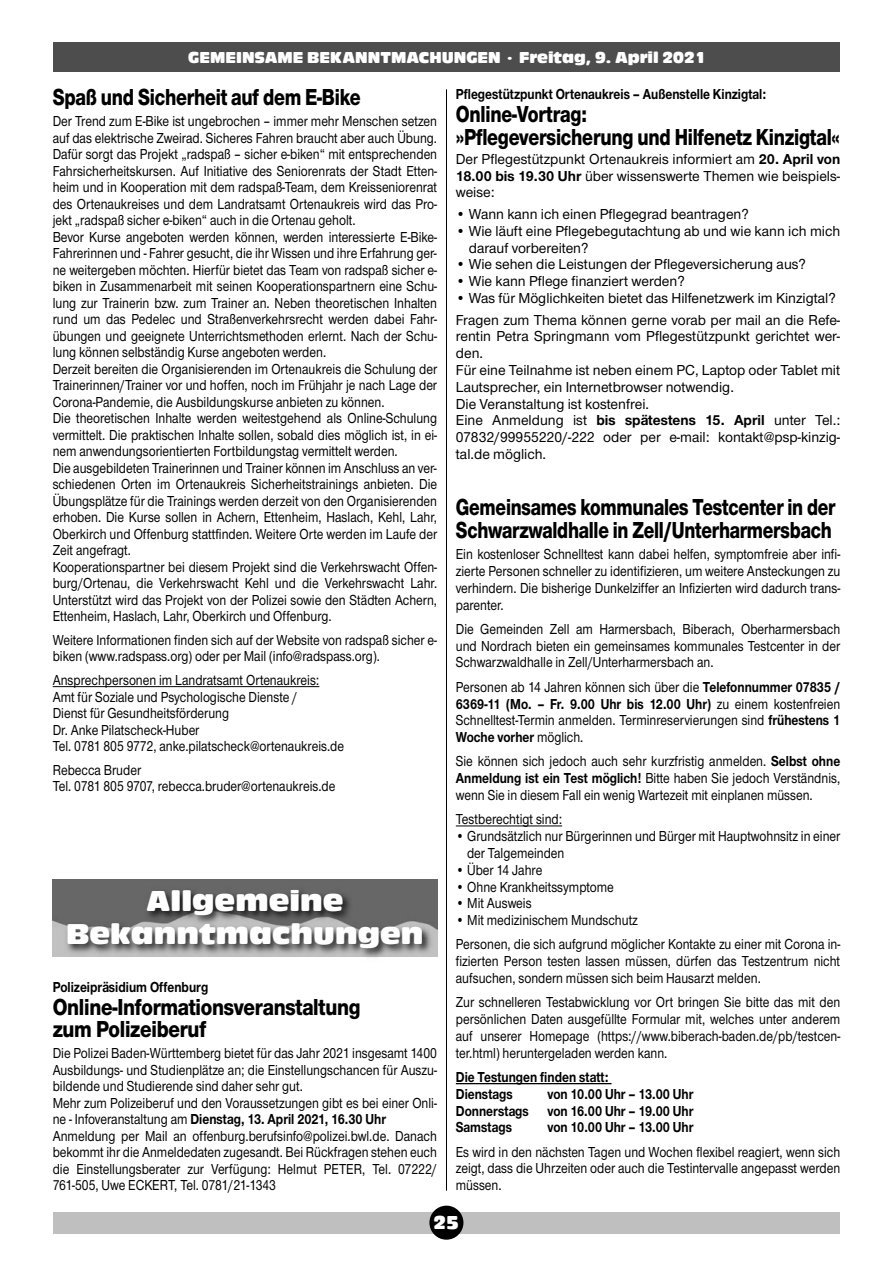
<style>
.page{position:relative;width:893px;height:1263px;background:#fff}
.page>*{position:absolute;margin:0;border:0;box-sizing:border-box;transform-origin:0 0}
.t1{font:30px "Antique Olive T Compact Ro 1";color:#fff;scale:1.05 1}
.t2{font:800 24px/22.8px "Nimbus Sans Novus T";letter-spacing:-.01em;color:#000;scale:.8 1}
.t3{font:800 24px/22.8px "Nimbus Sans Novus T";letter-spacing:-.01em;color:#000;scale:.78 1}
.t4{font:800 24px/22.5px "Nimbus Sans Novus T";letter-spacing:-.01em;color:#000;scale:.85 1}
.t5{font:19.5px "Antique Olive T Compact Ro 1";color:#fff}
.t6{font:16.5px "Antique Olive T Compact Ro 1";color:#fff}
.t7{font:500 15px/16.5px "Nimbus Sans Novus T";color:#000;text-align:justify;scale:.85 1}
.t8{font:500 15px/16.8px "Nimbus Sans Novus T";color:#000;text-align:justify}
.t9{font:700 15px "Nimbus Sans Novus T";color:#000;scale:.85 1}
.s1{font-weight:700}
</style>
<div class="page">
<hr style="left:446px;top:89px;width:1px;height:1102px;background:#000">
<div style="left:53px;top:1212px;width:786px;height:21px;background:#bfbfbf"></div>
<div style="left:429px;top:1206px;width:34px;height:34px;background:#000;border-radius:50%"></div>
<div style="left:54px;top:43px;width:786px;height:29px;background:#4d4d4d"></div>
<img style="left:52px;top:881px;width:386px;height:77px">
<img style="left:53px;top:881px;width:384px;height:55px">
<hr style="left:456px;top:825px;width:106px;height:1px;background:#000">
<hr style="left:456px;top:1083px;width:156px;height:1px;background:#000">
<hr style="left:53px;top:686px;width:266px;height:1px;background:#000">
<p class="t6" style="left:188px;top:51px;width:519px">GEMEINSAME BEKANNTMACHUNGEN · Freitag, 9. April 2021</p>
<p class="t2" style="left:53px;top:88px;width:386px">Spaß und Sicherheit auf dem E-Bike</p>
<p class="t7" style="left:53px;top:114px;width:454px">Der Trend zum E-Bike ist ungebrochen – immer mehr Menschen setzen auf das elektrische Zweirad. Sicheres Fahren braucht aber auch Übung.<br>Dafür sorgt das Projekt „radspaß – sicher e-biken“ mit entsprechenden Fahrsicherheitskursen. Auf Initiative des Seniorenrats der Stadt Etten&shy;heim und in Kooperation mit dem radspaß-Team, dem Kreisseniorenrat des Ortenaukreises und dem Landratsamt Ortenaukreis wird das Pro&shy;jekt „radspaß sicher e-biken“ auch in die Ortenau geholt.</p>
<p class="t7" style="left:53px;top:230px;width:454px">Bevor Kurse angeboten werden können, werden interessierte E-Bike-Fahrerinnen und - Fahrer gesucht, die ihr Wissen und ihre Erfahrung ger&shy;ne weitergeben möchten. Hierfür bietet das Team von radspaß sicher e&shy;biken in Zusammenarbeit mit seinen Kooperationspartnern eine Schu&shy;lung zur Trainerin bzw. zum Trainer an. Neben theoretischen Inhalten rund um das Pedelec und Straßenverkehrsrecht werden dabei Fahr&shy;übungen und geeignete Unterrichtsmethoden erlernt. Nach der Schu&shy;lung können selbständig Kurse angeboten werden.</p>
<p class="t7" style="left:53px;top:362px;width:454px">Derzeit bereiten die Organisierenden im Ortenaukreis die Schulung der Trainerinnen/Trainer vor und hoffen, noch im Frühjahr je nach Lage der Corona-Pandemie, die Ausbildungskurse anbieten zu können.</p>
<p class="t7" style="left:53px;top:411px;width:454px">Die theoretischen Inhalte werden weitestgehend als Online-Schulung vermittelt. Die praktischen Inhalte sollen, sobald dies möglich ist, in ei&shy;nem anwendungsorientierten Fortbildungstag vermittelt werden.</p>
<p class="t7" style="left:53px;top:461px;width:454px">Die ausgebildeten Trainerinnen und Trainer können im Anschluss an ver&shy;schiedenen Orten im Ortenaukreis Sicherheitstrainings anbieten. Die Übungsplätze für die Trainings werden derzeit von den Organisierenden erhoben. Die Kurse sollen in Achern, Ettenheim, Haslach, Kehl, Lahr, Oberkirch und Offenburg stattfinden. Weitere Orte werden im Laufe der Zeit angefragt.</p>
<p class="t7" style="left:53px;top:560px;width:454px">Kooperationspartner bei diesem Projekt sind die Verkehrswacht Offen&shy;burg/Ortenau, die Verkehrswacht Kehl und die Verkehrswacht Lahr.<br>Unterstützt wird das Projekt von der Polizei sowie den Städten Achern, Ettenheim, Haslach, Lahr, Oberkirch und Offenburg.</p>
<p class="t7" style="left:53px;top:633px;width:454px">Weitere Informationen finden sich auf der Website von radspaß sicher e&shy;biken (www.radspass.org) oder per Mail (info@radspass.org).</p>
<p class="t7" style="left:53px;top:673px;width:315px">Ansprechpersonen im Landratsamt Ortenaukreis:</p>
<p class="t7" style="left:53px;top:690px;width:289px">Amt für Soziale und Psychologische Dienste /<br>Dienst für Gesundheitsförderung</p>
<p class="t7" style="left:53px;top:723px;width:174px">Dr. Anke Pilatscheck-Huber</p>
<p class="t7" style="left:53px;top:739px;width:344px">Tel. 0781 805 9772, anke.pilatscheck@ortenaukreis.de</p>
<p class="t7" style="left:53px;top:763px;width:106px">Rebecca Bruder</p>
<p class="t7" style="left:53px;top:779px;width:334px">Tel. 0781 805 9707, rebecca.bruder@ortenaukreis.de</p>
<p class="t1" style="left:146px;top:890px;width:190px">Allgemeine</p>
<p class="t1" style="left:66px;top:923px;width:342px">Bekanntmachungen</p>
<p class="t9" style="left:53px;top:982px;width:185px">Polizeipräsidium Offenburg</p>
<p class="t4" style="left:53px;top:998px;width:364px">Online-Informationsveranstaltung zum Polizeiberuf</p>
<p class="t7" style="left:53px;top:1046px;width:454px">Die Polizei Baden-Württemberg bietet für das Jahr 2021 insgesamt 1400<br>Ausbildungs- und Studienplätze an; die Einstellungschancen für Auszu&shy;bildende und Studierende sind daher sehr gut.</p>
<p class="t7" style="left:53px;top:1096px;width:454px">Mehr zum Polizeiberuf und den Voraussetzungen gibt es bei einer Onli&shy;ne - Infoveranstaltung am <span class="s1">Dienstag, 13. April 2021, 16.30 Uhr</span></p>
<p class="t7" style="left:53px;top:1129px;width:454px">Anmeldung per Mail an offenburg.berufsinfo@polizei.bwl.de. Danach bekommt ihr die Anmeldedaten zugesandt. Bei Rückfragen stehen euch die Einstellungsberater zur Verfügung: Helmut PETER, Tel. 07222/ 761-505, Uwe ECKERT, Tel. 0781/21-1343</p>
<p class="t9" style="left:456px;top:89px;width:367px">Pflegestützpunkt Ortenaukreis – Außenstelle Kinzigtal:</p>
<p class="t2" style="left:456px;top:105px;width:482px">Online-Vortrag:<br>»Pflegeversicherung und Hilfenetz Kinzigtal«</p>
<p class="t8" style="left:456px;top:152px;width:386px">Der Pflegestützpunkt Ortenaukreis informiert am <span class="s1">20. April von 18.00 bis 19.30 Uhr</span> über wissenswerte Themen wie beispiels&shy;weise:</p>
<p class="t8" style="left:456px;top:207px;width:294px">• Wann kann ich einen Pflegegrad beantragen?</p>
<p class="t8" style="left:469px;top:224px;width:373px;text-indent:-13px">• Wie läuft eine Pflegebegutachtung ab und wie kann ich mich darauf vorbereiten?</p>
<p class="t8" style="left:456px;top:257px;width:351px">• Wie sehen die Leistungen der Pflegeversicherung aus?</p>
<p class="t8" style="left:456px;top:274px;width:230px">• Wie kann Pflege finanziert werden?</p>
<p class="t8" style="left:456px;top:291px;width:381px">• Was für Möglichkeiten bietet das Hilfenetzwerk im Kinzigtal?</p>
<p class="t8" style="left:456px;top:313px;width:386px">Fragen zum Thema können gerne vorab per mail an die Refe&shy;rentin Petra Springmann vom Pflegestützpunkt gerichtet wer&shy;den.</p>
<p class="t8" style="left:456px;top:363px;width:386px">Für eine Teilnahme ist neben einem PC, Laptop oder Tablet mit<br>Lautsprecher, ein Internetbrowser notwendig.</p>
<p class="t8" style="left:456px;top:397px;width:195px">Die Veranstaltung ist kostenfrei.</p>
<p class="t8" style="left:456px;top:413px;width:386px">Eine Anmeldung ist <span class="s1">bis spätestens 15. April</span> unter Tel.:<br>07832/99955220/-222 oder per e-mail: kontakt@psp-kinzig&shy;tal.de möglich.</p>
<p class="t3" style="left:456px;top:498px;width:488px">Gemeinsames kommunales Testcenter in der<br>Schwarzwaldhalle in Zell/Unterharmersbach</p>
<p class="t7" style="left:456px;top:547px;width:454px">Ein kostenloser Schnelltest kann dabei helfen, symptomfreie aber infi&shy;zierte Personen schneller zu identifizieren, um weitere Ansteckungen zu verhindern. Die bisherige Dunkelziffer an Infizierten wird dadurch trans&shy;parenter.</p>
<p class="t7" style="left:456px;top:622px;width:454px">Die Gemeinden Zell am Harmersbach, Biberach, Oberharmersbach und Nordrach bieten ein gemeinsames kommunales Testcenter in der Schwarzwaldhalle in Zell/Unterharmersbach an.</p>
<p class="t7" style="left:456px;top:680px;width:454px">Personen ab 14 Jahren können sich über die <span class="s1">Telefonnummer 07835 / 6369-11 (Mo. – Fr. 9.00 Uhr bis 12.00 Uhr)</span> zu einem kostenfreien Schnelltest-Termin anmelden. Terminreservierungen sind <span class="s1">frühestens 1<br>Woche vorher</span> möglich.</p>
<p class="t7" style="left:456px;top:754px;width:454px">Sie können sich jedoch auch sehr kurzfristig anmelden. <span class="s1">Selbst ohne Anmeldung ist ein Test möglich!</span> Bitte haben Sie jedoch Verständnis, wenn Sie in diesem Fall ein wenig Wartezeit mit einplanen müssen.</p>
<p class="t7" style="left:456px;top:812px;width:127px">Testberechtigt sind:</p>
<p class="t7" style="left:467px;top:829px;width:441px;text-indent:-11px">• Grundsätzlich nur Bürgerinnen und Bürger mit Hauptwohnsitz in einer der Talgemeinden</p>
<p class="t7" style="left:456px;top:863px;width:103px">• Über 14 Jahre</p>
<p class="t7" style="left:456px;top:880px;width:187px">• Ohne Krankheitssymptome</p>
<p class="t7" style="left:456px;top:896px;width:91px">• Mit Ausweis</p>
<p class="t7" style="left:456px;top:913px;width:216px">• Mit medizinischem Mundschutz</p>
<p class="t7" style="left:456px;top:937px;width:454px">Personen, die sich aufgrund möglicher Kontakte zu einer mit Corona in&shy;fizierten Person testen lassen müssen, dürfen das Testzentrum nicht aufsuchen, sondern müssen sich beim Hausarzt melden.</p>
<p class="t7" style="left:456px;top:995px;width:454px">Zur schnelleren Testabwicklung vor Ort bringen Sie bitte das mit den persönlichen Daten ausgefüllte Formular mit, welches unter anderem auf unserer Homepage (https://www.biberach-baden.de/pb/testcen&shy;ter.html) heruntergeladen werden kann.</p>
<p class="t9" style="left:456px;top:1072px;width:181px">Die Testungen finden statt:</p>
<p class="t9" style="left:456px;top:1089px;width:69px">Dienstags</p>
<p class="t9" style="left:548px;top:1089px;width:173px">von 10.00 Uhr – 13.00 Uhr</p>
<p class="t9" style="left:456px;top:1105px;width:281px">Donnerstags von 16.00 Uhr – 19.00 Uhr</p>
<p class="t9" style="left:456px;top:1122px;width:68px">Samstags</p>
<p class="t9" style="left:548px;top:1122px;width:173px">von 10.00 Uhr – 13.00 Uhr</p>
<p class="t7" style="left:456px;top:1145px;width:454px">Es wird in den nächsten Tagen und Wochen flexibel reagiert, wenn sich zeigt, dass die Uhrzeiten oder auch die Testintervalle angepasst werden müssen.</p>
<p class="t5" style="left:433px;top:1215px;width:27px">25</p>
</div>
